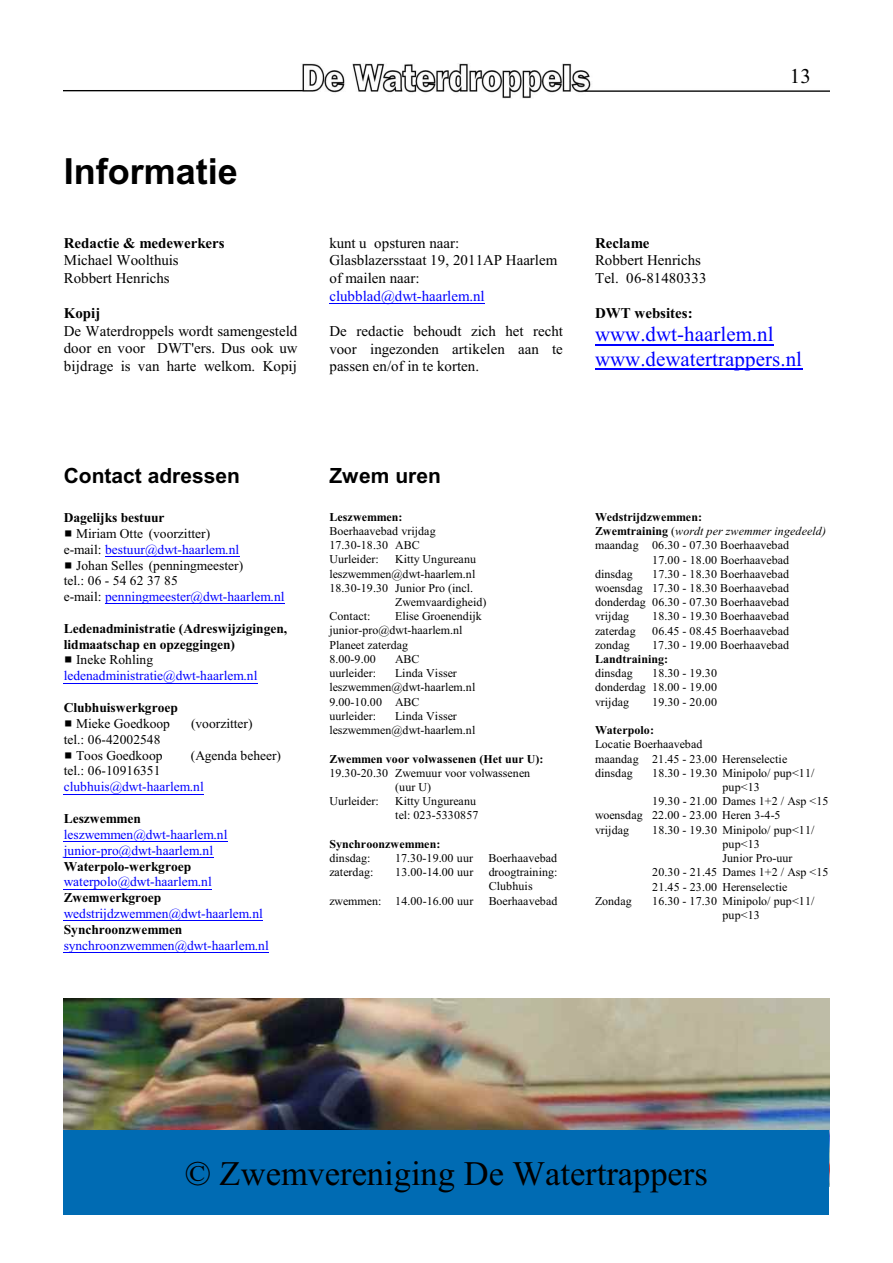
<style>
.page{position:relative;width:893px;height:1263px;background:#fff}
.page>*{position:absolute;margin:0;border:0;box-sizing:border-box;transform-origin:0 0}
.t1{font:700 36px "Arial";color:#000}
.t2{font:34.5px "Times New Roman";color:#000}
.t3{font:21px/24.6px "Times New Roman";color:#00f}
.t4{font:700 21px "Arial";color:#000}
.t5{font:21px "Times New Roman";color:#000}
.t6{font:15px/17.7px "Times New Roman";color:#000}
.t7{font:700 15px "Times New Roman";color:#000}
.t8{font:15px "Times New Roman";color:#00f}
.t9{font:13.5px/15.9px "Times New Roman";color:#00f}
.t10{font:13.5px/15.9px "Times New Roman";color:#000;text-align:right}
.t11{font:700 13.5px/15.9px "Times New Roman";color:#000}
.t12{font:12px/14.2px "Times New Roman";letter-spacing:.005em;color:#000}
.t13{font:700 12px "Times New Roman";letter-spacing:.005em;color:#000}
.t14{font:italic 12px "Times New Roman";letter-spacing:.005em;color:#000}
.s1{color:#000}
.s2{font-weight:700;font-style:normal}
.s3{font-style:normal}
</style>
<div class="page">
<img style="left:64px;top:64px;width:765px;height:35px">
<img style="left:64px;top:999px;width:765px;height:131px">
<hr style="left:329px;top:303px;width:156px;height:1px;background:#00f">
<hr style="left:595px;top:344px;width:179px;height:1px;background:#00f">
<hr style="left:595px;top:369px;width:207px;height:1px;background:#00f">
<hr style="left:105px;top:556px;width:134px;height:1px;background:#00f">
<hr style="left:105px;top:603px;width:180px;height:1px;background:#00f">
<hr style="left:64px;top:683px;width:194px;height:1px;background:#00f">
<hr style="left:64px;top:794px;width:140px;height:1px;background:#00f">
<hr style="left:64px;top:841px;width:164px;height:1px;background:#00f">
<hr style="left:64px;top:857px;width:149px;height:1px;background:#00f">
<hr style="left:64px;top:889px;width:148px;height:1px;background:#00f">
<hr style="left:64px;top:920px;width:199px;height:1px;background:#00f">
<hr style="left:64px;top:952px;width:205px;height:1px;background:#00f">
<div style="left:64px;top:1130px;width:765px;height:85px;background:#006bb3"></div>
<h1 class="t1" style="left:64px;top:157px;width:176px">Informatie</h1>
<p class="t7" style="left:64px;top:238px;width:162px">Redactie &amp; medewerkers</p>
<p class="t6" style="left:64px;top:253px;width:116px">Michael Woolthuis<br>Robbert Henrichs</p>
<p class="t7" style="left:64px;top:308px;width:38px">Kopij</p>
<p class="t6" style="left:64px;top:323px;width:235px;text-align:justify">De Waterdroppels wordt samengesteld door en voor DWT'ers. Dus ook uw bijdrage is van harte welkom. Kopij</p>
<p class="t6" style="left:329px;top:235px;width:229px">kunt u opsturen naar:<br>Glasblazersstaat 19, 2011AP Haarlem of mailen naar:</p>
<p class="t8" style="left:329px;top:290px;width:157px">clubblad@dwt-haarlem.nl</p>
<p class="t6" style="left:329px;top:324px;width:235px;text-align:justify">De redactie behoudt zich het recht voor ingezonden artikelen aan te passen en/of in te korten.</p>
<h3 class="t5" style="left:790px;top:69px;width:23px">13</h3>
<p class="t7" style="left:595px;top:238px;width:56px">Reclame</p>
<p class="t6" style="left:595px;top:253px;width:113px">Robbert Henrichs<br>Tel. 06-81480333</p>
<p class="t7" style="left:595px;top:308px;width:99px">DWT websites:</p>
<h3 class="t3" style="left:595px;top:324px;width:209px">www.dwt-haarlem.nl www.dewatertrappers.nl</h3>
<h3 class="t4" style="left:64px;top:468px;width:178px">Contact adressen</h3>
<h3 class="t4" style="left:329px;top:468px;width:113px">Zwem uren</h3>
<p class="t11" style="left:64px;top:511px;width:102px">Dagelijks bestuur</p>
<p class="t10" style="left:76px;top:527px;width:136px">Miriam Otte (voorzitter)</p>
<p class="t9" style="left:64px;top:542px;width:177px"><span class="s1">e-mail:</span> bestuur@dwt-haarlem.nl</p>
<p class="t10" style="left:76px;top:558px;width:169px">Johan Selles (penningmeester)</p>
<p class="t10" style="left:64px;top:574px;width:116px">tel.: 06 - 54 62 37 85</p>
<p class="t9" style="left:64px;top:590px;width:222px"><span class="s1">e-mail:</span> penningmeester@dwt-haarlem.nl</p>
<p class="t11" style="left:64px;top:622px;width:225px">Ledenadministratie (Adreswijzigingen, lidmaatschap en opzeggingen)</p>
<p class="t10" style="left:76px;top:653px;width:79px">Ineke Rohling</p>
<p class="t9" style="left:64px;top:669px;width:195px">ledenadministratie@dwt-haarlem.nl</p>
<p class="t11" style="left:64px;top:701px;width:116px">Clubhuiswerkgroep</p>
<p class="t10" style="left:76px;top:717px;width:95px">Mieke Goedkoop</p>
<p class="t10" style="left:191px;top:717px;width:63px">(voorzitter)</p>
<p class="t10" style="left:64px;top:732px;width:100px">tel.: 06-42002548<br>Toos Goedkoop</p>
<p class="t13" style="left:329px;top:513px;width:75px">Leszwemmen:</p>
<p class="t12" style="left:329px;top:525px;width:108px">Boerhaavebad vrijdag<br>17.30-18.30 ABC<br>Uurleider:</p>
<p class="t12" style="left:395px;top:553px;width:82px">Kitty Ungureanu</p>
<p class="t12" style="left:329px;top:568px;width:147px">leszwemmen@dwt-haarlem.nl</p>
<p class="t12" style="left:329px;top:582px;width:145px">18.30-19.30 Junior Pro (incl.</p>
<p class="t12" style="left:395px;top:596px;width:93px">Zwemvaardigheid)</p>
<p class="t12" style="left:329px;top:610px;width:43px">Contact:</p>
<p class="t12" style="left:329px;top:610px;width:154px;text-indent:66px">Elise Groenendijk junior-pro@dwt-haarlem.nl<br>Planeet zaterdag<br>8.00-9.00</p>
<p class="t12" style="left:395px;top:653px;width:26px">ABC</p>
<p class="t12" style="left:329px;top:667px;width:48px">uurleider:</p>
<p class="t12" style="left:329px;top:667px;width:147px;text-indent:66px">Linda Visser leszwemmen@dwt-haarlem.nl<br>9.00-10.00 ABC<br>uurleider:</p>
<p class="t12" style="left:329px;top:710px;width:147px;text-indent:66px">Linda Visser leszwemmen@dwt-haarlem.nl</p>
<p class="t13" style="left:329px;top:754px;width:216px">Zwemmen voor volwassenen (Het uur U):</p>
<p class="t12" style="left:329px;top:767px;width:202px">19.30-20.30 Zwemuur voor volwassenen</p>
<p class="t12" style="left:395px;top:781px;width:37px">(uur U)</p>
<p class="t12" style="left:329px;top:795px;width:51px">Uurleider:</p>
<p class="t12" style="left:395px;top:795px;width:85px">Kitty Ungureanu tel: 023-5330857</p>
<p class="t13" style="left:329px;top:840px;width:112px">Synchroonzwemmen:</p>
<p class="t12" style="left:329px;top:852px;width:42px">dinsdag:</p>
<p class="t12" style="left:395px;top:852px;width:80px">17.30-19.00 uur</p>
<p class="t12" style="left:488px;top:852px;width:70px">Boerhaavebad</p>
<p class="t12" style="left:329px;top:866px;width:45px">zaterdag:</p>
<p class="t12" style="left:395px;top:866px;width:80px">13.00-14.00 uur</p>
<p class="t12" style="left:489px;top:866px;width:70px">droogtraining:<br>Clubhuis</p>
<p class="t12" style="left:329px;top:895px;width:145px">zwemmen: 14.00-16.00 uur</p>
<p class="t12" style="left:489px;top:895px;width:70px">Boerhaavebad</p>
<p class="t10" style="left:191px;top:748px;width:92px">(Agenda beheer)</p>
<p class="t10" style="left:64px;top:764px;width:98px">tel.: 06-10916351</p>
<p class="t9" style="left:64px;top:780px;width:142px">clubhuis@dwt-haarlem.nl</p>
<p class="t11" style="left:64px;top:812px;width:79px">Leszwemmen</p>
<p class="t9" style="left:64px;top:827px;width:165px">leszwemmen@dwt-haarlem.nl junior-pro@dwt-haarlem.nl</p>
<p class="t11" style="left:64px;top:860px;width:129px">Waterpolo-werkgroep</p>
<p class="t9" style="left:64px;top:875px;width:150px">waterpolo@dwt-haarlem.nl</p>
<p class="t11" style="left:64px;top:891px;width:99px">Zwemwerkgroep</p>
<p class="t9" style="left:64px;top:907px;width:201px">wedstrijdzwemmen@dwt-haarlem.nl</p>
<p class="t11" style="left:64px;top:923px;width:120px">Synchroonzwemmen</p>
<p class="t9" style="left:64px;top:938px;width:207px">synchroonzwemmen@dwt-haarlem.nl</p>
<p class="t13" style="left:595px;top:513px;width:108px">Wedstrijdzwemmen:</p>
<p class="t14" style="left:595px;top:527px;width:232px"><span class="s2">Zwemtraining</span> <span class="s3">(</span>wordt per zwemmer ingedeeld)</p>
<p class="t12" style="left:595px;top:539px;width:195px">maandag 06.30 - 07.30 Boerhaavebad</p>
<p class="t12" style="left:652px;top:554px;width:138px">17.00 - 18.00 Boerhaavebad</p>
<p class="t12" style="left:595px;top:568px;width:39px">dinsdag</p>
<p class="t12" style="left:595px;top:568px;width:196px;text-align:justify;text-indent:57px">17.30 - 18.30 Boerhaavebad woensdag 17.30 - 18.30 Boerhaavebad donderdag 06.30 - 07.30 Boerhaavebad vrijdag</p>
<p class="t12" style="left:652px;top:610px;width:138px">18.30 - 19.30 Boerhaavebad</p>
<p class="t12" style="left:595px;top:625px;width:42px">zaterdag</p>
<p class="t12" style="left:652px;top:625px;width:138px">06.45 - 08.45 Boerhaavebad</p>
<p class="t12" style="left:595px;top:639px;width:36px">zondag</p>
<p class="t12" style="left:652px;top:639px;width:138px">17.30 - 19.00 Boerhaavebad</p>
<p class="t13" style="left:595px;top:655px;width:75px">Landtraining:</p>
<p class="t12" style="left:595px;top:667px;width:39px">dinsdag</p>
<p class="t12" style="left:595px;top:667px;width:124px;text-align:justify;text-indent:57px">18.30 - 19.30 donderdag 18.00 - 19.00 vrijdag</p>
<p class="t12" style="left:652px;top:696px;width:66px">19.30 - 20.00</p>
<p class="t13" style="left:595px;top:726px;width:60px">Waterpolo:</p>
<p class="t12" style="left:595px;top:738px;width:194px">Locatie Boerhaavebad<br>maandag 21.45 - 23.00 Herenselectie dinsdag</p>
<p class="t12" style="left:652px;top:767px;width:164px">18.30 - 19.30 Minipolo/ pup&lt;11/</p>
<p class="t12" style="left:722px;top:781px;width:39px">pup&lt;13</p>
<p class="t12" style="left:652px;top:795px;width:178px">19.30 - 21.00 Dames 1+2 / Asp &lt;15</p>
<p class="t12" style="left:595px;top:809px;width:187px">woensdag 22.00 - 23.00 Heren 3-4-5</p>
<p class="t12" style="left:595px;top:824px;width:36px">vrijdag</p>
<p class="t12" style="left:652px;top:824px;width:164px">18.30 - 19.30 Minipolo/ pup&lt;11/</p>
<p class="t12" style="left:722px;top:838px;width:39px">pup&lt;13</p>
<p class="t12" style="left:722px;top:852px;width:71px">Junior Pro-uur</p>
<p class="t12" style="left:652px;top:866px;width:178px">20.30 - 21.45 Dames 1+2 / Asp &lt;15</p>
<p class="t12" style="left:652px;top:880px;width:137px">21.45 - 23.00 Herenselectie</p>
<p class="t12" style="left:595px;top:895px;width:38px">Zondag</p>
<p class="t12" style="left:722px;top:895px;width:93px;text-indent:-70px">16.30 - 17.30 Minipolo/ pup&lt;11/ pup&lt;13</p>
<h2 class="t2" style="left:185px;top:1161px;width:525px">© Zwemvereniging De Watertrappers</h2>
</div>
